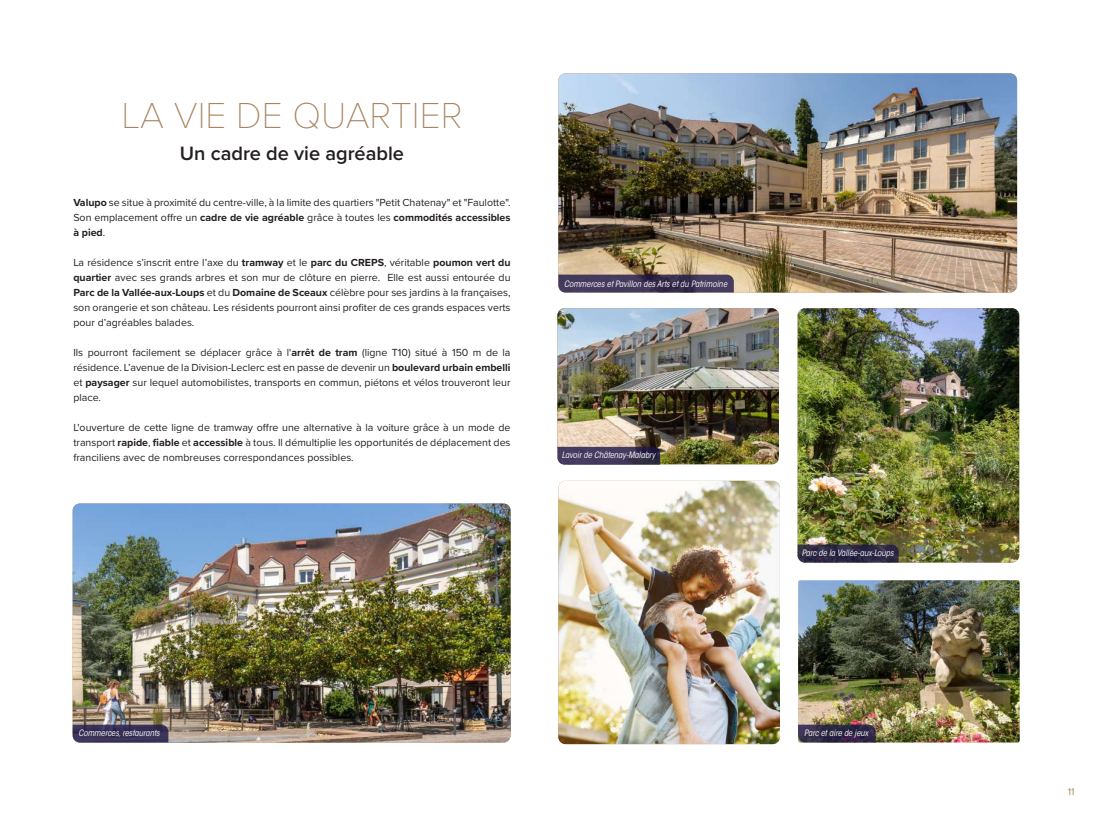
<style>
.page{position:relative;width:1099px;height:815px;background:#fff}
.page>*{position:absolute;margin:0;border:0;box-sizing:border-box;transform-origin:0 0}
.t1{font:100 37.5px "Proxima Nova T";color:#a68561}
.t2{font:600 20px "Proxima Nova";color:#241f1f}
.t3{font:10.62px/15px "Proxima Nova";color:#241f1f;text-align:justify}
.t4{font:10px "Proxima Nova";color:#a68561}
.t5{font:italic condensed 8.75px "ITC Avant Garde Std";color:#fff}
.s1{font-weight:700}
</style>
<div class="page">
<img style="left:797px;top:308px;width:222px;height:254px">
<img style="left:558px;top:481px;width:222px;height:263px">
<img style="left:558px;top:73px;width:459px;height:219px">
<img style="left:73px;top:504px;width:437px;height:238px">
<img style="left:798px;top:580px;width:221px;height:163px">
<img style="left:557px;top:308px;width:222px;height:156px">
<svg style="left:73px;top:725px;width:95px;height:18px"></svg>
<svg style="left:798px;top:725px;width:77px;height:18px"></svg>
<svg style="left:797px;top:545px;width:101px;height:18px"></svg>
<svg style="left:558px;top:275px;width:175px;height:18px"></svg>
<svg style="left:557px;top:447px;width:103px;height:18px"></svg>
<h1 class="t1" style="left:122px;top:87px;width:342px">LA VIE DE QUARTIER</h1>
<h2 class="t2" style="left:180px;top:138px;width:226px">Un cadre de vie agréable</h2>
<p class="t3" style="left:73px;top:195px;width:439px"><span class="s1">Valupo</span> se situe à proximité du centre-ville, à la limite des quartiers "Petit Chatenay" et "Faulotte".<br>Son emplacement offre un <span class="s1">cadre de vie agréable</span> grâce à toutes les <span class="s1">commodités accessibles à pied</span>.</p>
<p class="t3" style="left:73px;top:255px;width:438px">La résidence s’inscrit entre l’axe du <span class="s1">tramway</span> et le <span class="s1">parc du CREPS</span>, véritable <span class="s1">poumon vert du quartier</span> avec ses grands arbres et son mur de clôture en pierre. Elle est aussi entourée du <span class="s1">Parc de la Vallée-aux-Loups</span> et du <span class="s1">Domaine de Sceaux</span> célèbre pour ses jardins à la françaises, son orangerie et son château. Les résidents pourront ainsi profiter de ces grands espaces verts pour d’agréables balades.</p>
<p class="t3" style="left:73px;top:345px;width:438px">Ils pourront facilement se déplacer grâce à l'<span class="s1">arrêt de tram</span> (ligne T10) situé à 150 m de la résidence. L’avenue de la Division-Leclerc est en passe de devenir un <span class="s1">boulevard urbain embelli </span>et <span class="s1">paysager</span> sur lequel automobilistes, transports en commun, piétons et vélos trouveront leur place.</p>
<p class="t3" style="left:73px;top:420px;width:438px">L'ouverture de cette ligne de tramway offre une alternative à la voiture grâce à un mode de transport <span class="s1">rapide</span>, <span class="s1">fiable</span> et <span class="s1">accessible</span> à tous. Il démultiplie les opportunités de déplacement des franciliens avec de nombreuses correspondances possibles.</p>
<p class="t5" style="left:564px;top:278px;width:164px">Commerces et Pavillon des Arts et du Patrimoine</p>
<p class="t5" style="left:561px;top:450px;width:95px">Lavoir de Châtenay-Malabry</p>
<p class="t5" style="left:801px;top:548px;width:93px">Parc de la Vallée-aux-Loups</p>
<p class="t5" style="left:78px;top:727px;width:83px">Commerces, restaurants</p>
<p class="t5" style="left:804px;top:728px;width:66px">Parc et aire de jeux</p>
<p class="t4" style="left:1067px;top:785px;width:8px">11</p>
</div>
